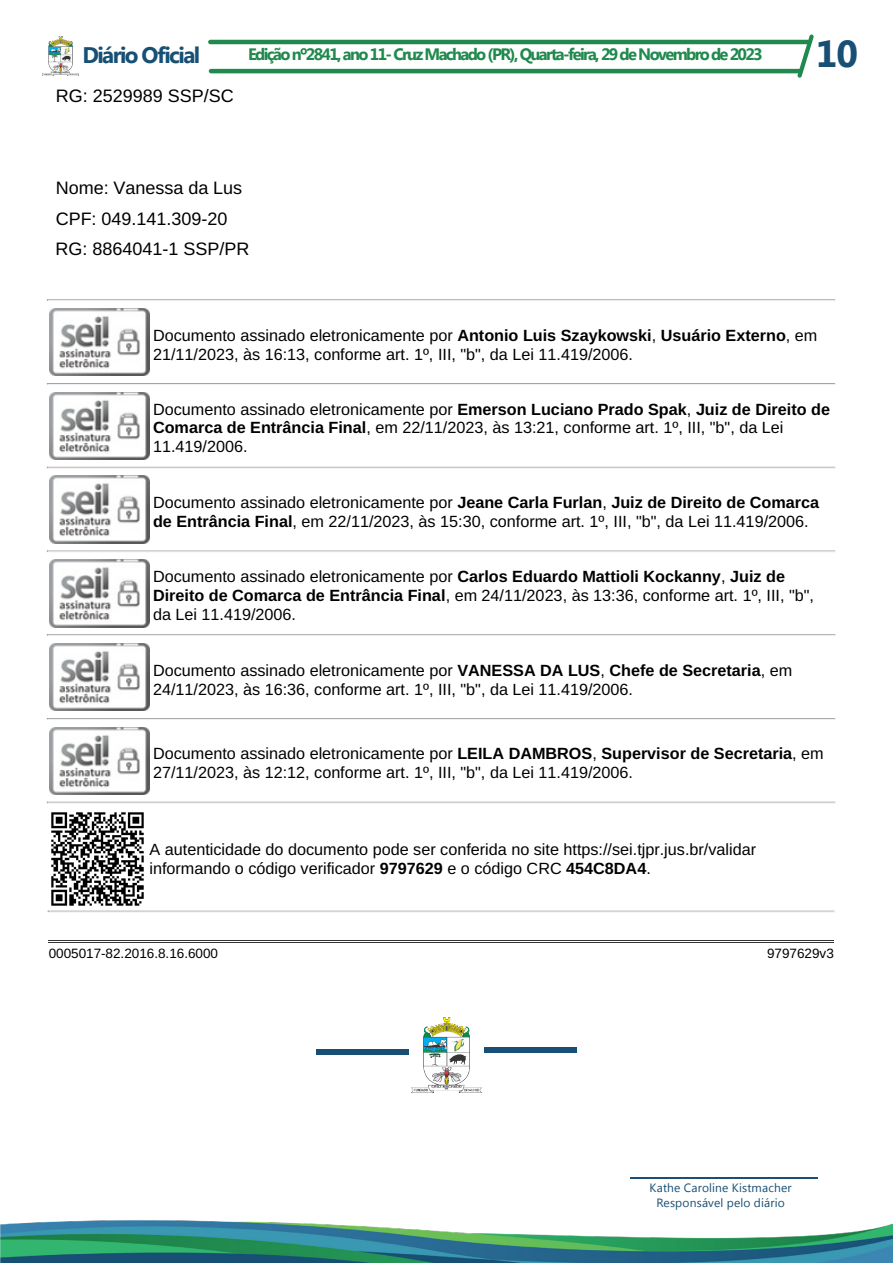
<style>
.page{position:relative;width:893px;height:1263px;background:#fff}
.page>*{position:absolute;margin:0;border:0;box-sizing:border-box;transform-origin:0 0}
.t1{font:700 37.5px "Myanmar Text";color:#175074}
.t2{font:700 22.5px "Myanmar Text";letter-spacing:-.07em;color:#175074}
.t3{font:18px/30.6px "Liberation Sans";color:#000}
.t4{font:700 16.5px "Myanmar Text";letter-spacing:-.1em;color:#20894d}
.t5{font:16.2px/18.9px "Liberation Sans";color:#000}
.t6{font:13.5px "Liberation Sans";color:#000}
.t7{font:12px "Myanmar Text";letter-spacing:.015em;color:#175074}
.s1{font-weight:700}
</style>
<div class="page">
<hr style="left:208px;top:40px;width:602px;height:4px;background:#20894d;border-radius:2px">
<hr style="left:209px;top:69px;width:593px;height:4px;background:#20894d;border-radius:2px">
<img style="left:43px;top:37px;width:36px;height:38px">
<svg style="left:797px;top:34px;width:17px;height:44px"></svg>
<img style="left:0;top:1220px;width:893px;height:43px">
<svg style="left:316px;top:1050px;width:93px;height:5px"></svg>
<img style="left:411px;top:1017px;width:71px;height:76px">
<svg style="left:484px;top:1047px;width:93px;height:5px"></svg>
<svg style="left:47px;top:299px;width:789px;height:2px;background:#d3d3d3"></svg>
<svg style="left:47px;top:383px;width:789px;height:2px"></svg>
<svg style="left:47px;top:467px;width:789px;height:2px"></svg>
<svg style="left:47px;top:550px;width:789px;height:2px;background:#d8d8d8"></svg>
<svg style="left:47px;top:634px;width:789px;height:2px;background:#d1d1d1"></svg>
<svg style="left:47px;top:718px;width:789px;height:2px"></svg>
<svg style="left:47px;top:802px;width:789px;height:2px"></svg>
<svg style="left:48px;top:911px;width:787px;height:1px"></svg>
<hr style="left:49px;top:940px;width:785px;height:1px;background:#333">
<hr style="left:49px;top:942px;width:785px;height:1px;background:#333">
<img style="left:50px;top:308px;width:100px;height:68px">
<img style="left:50px;top:392px;width:100px;height:68px">
<img style="left:50px;top:476px;width:100px;height:67px">
<img style="left:50px;top:559px;width:100px;height:68px">
<img style="left:50px;top:643px;width:100px;height:68px">
<img style="left:50px;top:727px;width:100px;height:67px">
<img style="left:51px;top:812px;width:93px;height:94px">
<svg style="left:630px;top:1177px;width:187px;height:2px"></svg>
<p class="t2" style="left:82px;top:42px;width:119px">Diário Oficial</p>
<p class="t4" style="left:248px;top:45px;width:516px">Edição nº2841, ano 11- Cruz Machado (PR), Quarta-feira, 29 de Novembro de 2023</p>
<p class="t1" style="left:816px;top:32px;width:44px">10</p>
<p class="t3" style="left:56px;top:81px;width:179px">RG: 2529989 SSP/SC</p>
<p class="t3" style="left:56px;top:173px;width:195px">Nome: Vanessa da Lus<br>CPF: 049.141.309-20<br>RG: 8864041-1 SSP/PR</p>
<p class="t5" style="left:153px;top:326px;width:666px">Documento assinado eletronicamente por <span class="s1">Antonio Luis Szaykowski</span>, <span class="s1">Usuário Externo</span>, em<br>21/11/2023, às 16:13, conforme art. 1º, III, "b", da Lei 11.419/2006.</p>
<p class="t5" style="left:153px;top:400px;width:678px">Documento assinado eletronicamente por <span class="s1">Emerson Luciano Prado Spak</span>, <span class="s1">Juiz de Direito de<br>Comarca de Entrância Final</span>, em 22/11/2023, às 13:21, conforme art. 1º, III, "b", da Lei<br>11.419/2006.</p>
<p class="t5" style="left:153px;top:493px;width:668px">Documento assinado eletronicamente por <span class="s1">Jeane Carla Furlan</span>, <span class="s1">Juiz de Direito de Comarca de Entrância Final</span>, em 22/11/2023, às 15:30, conforme art. 1º, III, "b", da Lei 11.419/2006.</p>
<p class="t5" style="left:153px;top:567px;width:663px">Documento assinado eletronicamente por <span class="s1">Carlos Eduardo Mattioli Kockanny</span>, <span class="s1">Juiz de<br>Direito de Comarca de Entrância Final</span>, em 24/11/2023, às 13:36, conforme art. 1º, III, "b", da Lei 11.419/2006.</p>
<p class="t5" style="left:153px;top:661px;width:641px">Documento assinado eletronicamente por <span class="s1">VANESSA DA LUS</span>, <span class="s1">Chefe de Secretaria</span>, em<br>24/11/2023, às 16:36, conforme art. 1º, III, "b", da Lei 11.419/2006.</p>
<p class="t5" style="left:153px;top:745px;width:672px">Documento assinado eletronicamente por <span class="s1">LEILA DAMBROS</span>, <span class="s1">Supervisor de Secretaria</span>, em<br>27/11/2023, às 12:12, conforme art. 1º, III, "b", da Lei 11.419/2006.</p>
<p class="t5" style="left:149px;top:840px;width:608px">A autenticidade do documento pode ser conferida no site https://sei.tjpr.jus.br/validar informando o código verificador <span class="s1">9797629</span> e o código CRC <span class="s1">454C8DA4</span>.</p>
<p class="t6" style="left:49px;top:946px;width:171px">0005017-82.2016.8.16.6000</p>
<p class="t6" style="left:767px;top:946px;width:68px">9797629v3</p>
<p class="t7" style="left:650px;top:1180px;width:144px">Kathe Caroline Kistmacher</p>
<p class="t7" style="left:656px;top:1195px;width:130px">Responsável pelo diário</p>
</div>
